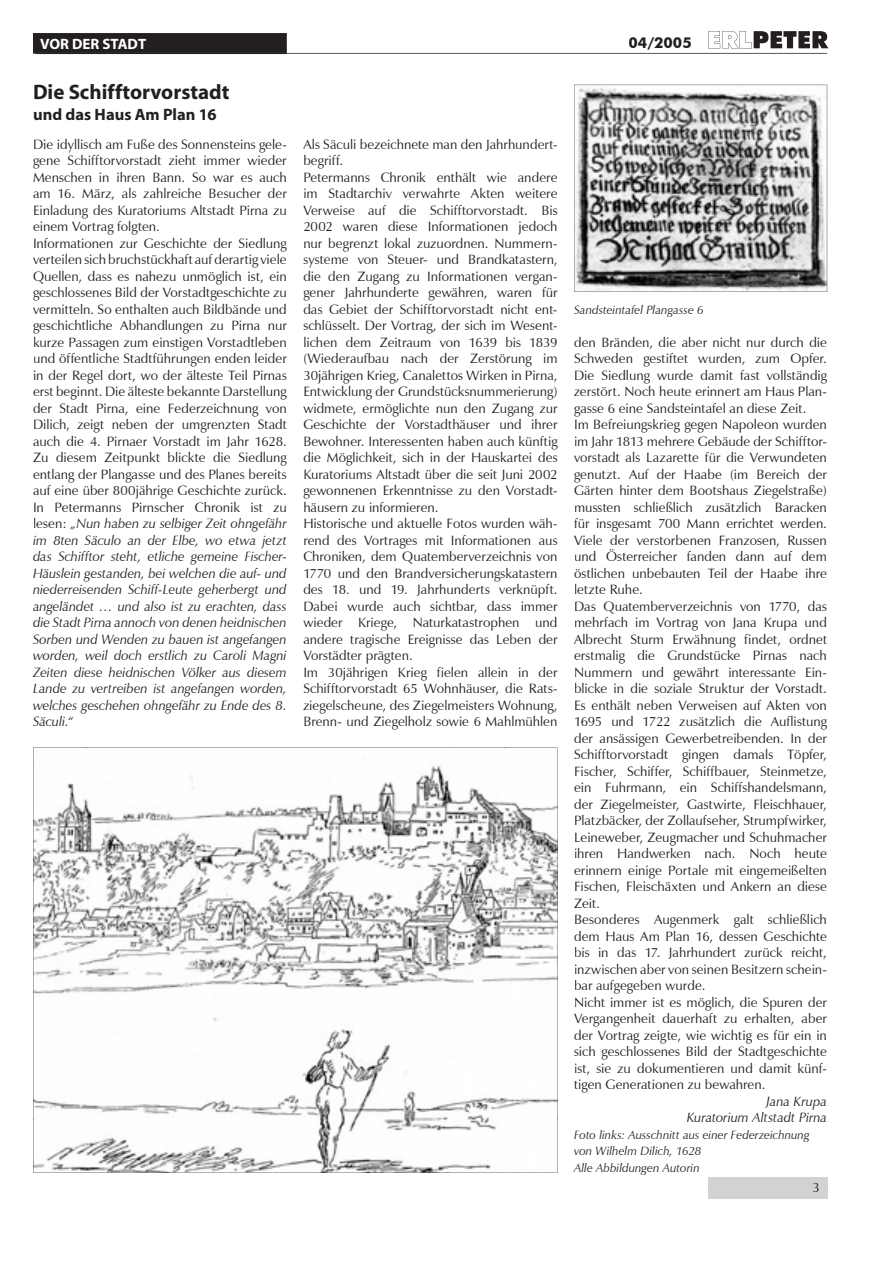
<style>
.page{position:relative;width:893px;height:1263px;background:#fff}
.page>*{position:absolute;margin:0;border:0;box-sizing:border-box;transform-origin:0 0}
.t1{font:700 21px "Myriad";color:#231f20}
.t2{font:700 16.5px "Myriad";color:#231f20}
.t3{font:700 15px "Myriad";color:#fff}
.t4{font:700 15px "Futura BT";color:#231f20}
.t5{font:13.5px/16.5px "Zapf Humanist 601 BT";color:#231f20}
.t6{font:italic 13.5px/16.5px "Zapf Humanist 601 BT";letter-spacing:-.005em;color:#231f20;text-align:right}
.t7{font:italic 12px/16.5px "Zapf Humanist 601 BT";color:#231f20}
.s1{font-style:italic}
</style>
<div class="page">
<div style="left:708px;top:1177px;width:120px;height:21px;background:#d1d2d4"></div>
<svg style="left:33px;top:31px;width:795px;height:23px"></svg>
<hr style="left:36px;top:53px;width:251px;height:1px;background:#231f20">
<svg style="left:574px;top:85px;width:253px;height:207px"></svg>
<svg style="left:33px;top:747px;width:525px;height:426px"></svg>
<img style="left:33px;top:1119px;width:524px;height:54px">
<img style="left:33px;top:748px;width:53px;height:372px">
<img style="left:504px;top:748px;width:53px;height:372px">
<img style="left:85px;top:748px;width:420px;height:53px">
<p class="t3" style="left:40px;top:36px;width:108px">VOR DER STADT</p>
<h1 class="t1" style="left:33px;top:81px;width:198px">Die Schifftorvorstadt</h1>
<p class="t2" style="left:33px;top:106px;width:185px">und das Haus Am Plan 16</p>
<p class="t5" style="left:33px;top:136px;width:255px">Die idyllisch am Fuße des Sonnensteins ge le&shy;gene Schifftorvorstadt zieht immer wieder Menschen in ihren Bann. So war es auch am 16. März, als zahlreiche Besucher der Ein ladung des Kuratoriums Altstadt Pirna zu einem Vortrag folgten.<br>Informationen zur Geschichte der Siedlung verteilen sich bruchstückhaft auf derartig viele Quellen, dass es nahezu unmöglich ist, ein ge schlossenes Bild der Vorstadt geschichte zu ver mitteln. So enthalten auch Bild bände und ge schicht liche Abhandlungen zu Pirna nur kurze Passagen zum einstigen Vorstadt leben und öffent liche Stadtführungen enden leider in der Regel dort, wo der älteste Teil Pirnas erst beginnt. Die älteste bekannte Darstellung der Stadt Pirna, eine Federzeichnung von Dilich, zeigt neben der umgrenzten Stadt auch die 4. Pirnaer Vorstadt im Jahr 1628.<br>Zu diesem Zeitpunkt blickte die Siedlung entlang der Plangasse und des Planes bereits auf eine über 800jährige Geschichte zurück.<br>In Petermanns Pirnscher Chronik ist zu lesen: <span class="s1">„Nun haben zu selbiger Zeit ohngefähr im 8ten Säculo an der Elbe, wo etwa jetzt das Schifftor steht, etliche gemeine Fischer-Häuslein gestanden, bei welchen die auf- und niederreisenden Schiff-Leute geherbergt und angeländet … und also ist zu erachten, dass die Stadt Pirna annoch von denen heidnischen Sorben und Wenden zu bauen ist angefangen worden, weil doch erstlich zu Caroli Magni Zeiten diese heidnischen Völker aus diesem Lande zu vertreiben ist angefangen worden, welches geschehen ohngefähr zu Ende des 8.<br>Säculi.“</span></p>
<p class="t4" style="left:629px;top:34px;width:65px">04/2005</p>
<p class="t5" style="left:303px;top:136px;width:256px">Als Säculi bezeichnete man den Jahr hundert&shy;begriff.<br>Petermanns Chronik enthält wie andere im Stadt archiv verwahrte Akten weitere Ver weise auf die Schifftorvorstadt. Bis 2002 waren diese Informationen jedoch nur be grenzt lokal zuzuordnen. Nummern&shy;systeme von Steuer- und Brandkatastern, die den Zu gang zu Informationen vergan&shy;gen er Jahr hunderte ge währen, waren für das Gebiet der Schiff torvorstadt nicht ent&shy;schlüsselt. Der Vortrag, der sich im Wesent&shy;lichen dem Zeitraum von 1639 bis 1839 (Wieder aufbau nach der Zerstörung im 30jährigen Krieg, Canalettos Wirken in Pirna, Entwick lung der Grundstücksnummerierung) widmete, ermöglichte nun den Zugang zur Geschichte der Vorstadthäuser und ihrer Be woh ner. Inte ressenten haben auch künftig die Mög lichkeit, sich in der Haus kartei des Kura toriums Altstadt über die seit Juni 2002 gewonnenen Erkenntnisse zu den Vorstadt&shy;häusern zu informieren.<br>Historische und aktuelle Fotos wurden wäh&shy;rend des Vortrages mit Informationen aus Chroniken, dem Quatemberverzeichnis von 1770 und den Brandversicherungskatas tern des 18. und 19. Jahrhunderts verknüpft.<br>Dabei wurde auch sichtbar, dass immer wieder Kriege, Naturkatastrophen und andere tragische Ereignisse das Leben der Vor städter prägten.<br>Im 30jährigen Krieg fielen allein in der Schiff tor vorstadt 65 Wohnhäuser, die Rats&shy;ziegelscheune, des Ziegel meisters Woh nung, Brenn- und Ziegel holz sowie 6 Mahl mühlen</p>
<p class="t7" style="left:574px;top:301px;width:131px">Sandsteintafel Plangasse 6</p>
<p class="t5" style="left:574px;top:334px;width:254px">den Bränden, die aber nicht nur durch die Schweden gestiftet wurden, zum Opfer.<br>Die Sied lung wurde damit fast vollständig zerstört. Noch heute erinnert am Haus Plan&shy;gasse 6 eine Sandsteintafel an diese Zeit.<br>Im Befreiungskrieg gegen Napoleon wurden im Jahr 1813 mehrere Gebäude der Schifftor&shy;vor stadt als Lazarette für die Ver wunde ten genutzt. Auf der Haabe (im Be reich der Gärten hinter dem Bootshaus Ziegel straße) mussten schließlich zusätzlich Baracken für insge samt 700 Mann errichtet werden.<br>Viele der verstorbenen Franzosen, Russen und Öster reicher fanden dann auf dem östlichen unbe bauten Teil der Haabe ihre letzte Ruhe.<br>Das Quatem berverzeichnis von 1770, das mehr fach im Vortrag von Jana Krupa und Albrecht Sturm Erwähnung findet, ordnet erst malig die Grund stücke Pirnas nach Nummern und gewährt interessante Ein&shy;blicke in die soziale Struktur der Vorstadt.<br>Es enthält neben Verweisen auf Akten von 1695 und 1722 zusätzlich die Auflistung der ansässigen Gewerbetreibenden. In der Schifftorvorstadt gingen damals Töpfer, Fischer, Schiffer, Schiff bauer, Steinmetze, ein Fuhrmann, ein Schiffs handelsmann, der Ziegelmeister, Gast wirte, Fleischhauer, Platzbäcker, der Zoll auf seher, Strumpfwirker, Leineweber, Zeug macher und Schuhmacher ihren Hand werken nach. Noch heute er innern einige Portale mit eingemeißelten Fischen, Fleisch äxten und Ankern an diese Zeit.<br>Besonderes Augenmerk galt schließ lich dem Haus Am Plan 16, dessen Geschichte bis in das 17. Jahrhundert zurück reicht, in zwischen aber von seinen Besitzern schein&shy;bar aufge geben wurde.<br>Nicht immer ist es möglich, die Spuren der Ver gangen heit dauerhaft zu erhalten, aber der Vortrag zeigte, wie wichtig es für ein in sich geschlossenes Bild der Stadtgeschichte ist, sie zu dokumentieren und damit künf&shy;tigen Gene rationen zu bewahren.</p>
<p class="t6" style="left:687px;top:1093px;width:142px">Jana Krupa<br>Kuratorium Altstadt Pirna</p>
<p class="t7" style="left:574px;top:1126px;width:237px">Foto links: Ausschnitt aus einer Federzeichnung von Wilhelm Dilich, 1628<br>Alle Abbildungen Autorin</p>
<p class="t5" style="left:813px;top:1179px;width:9px">3</p>
</div>
